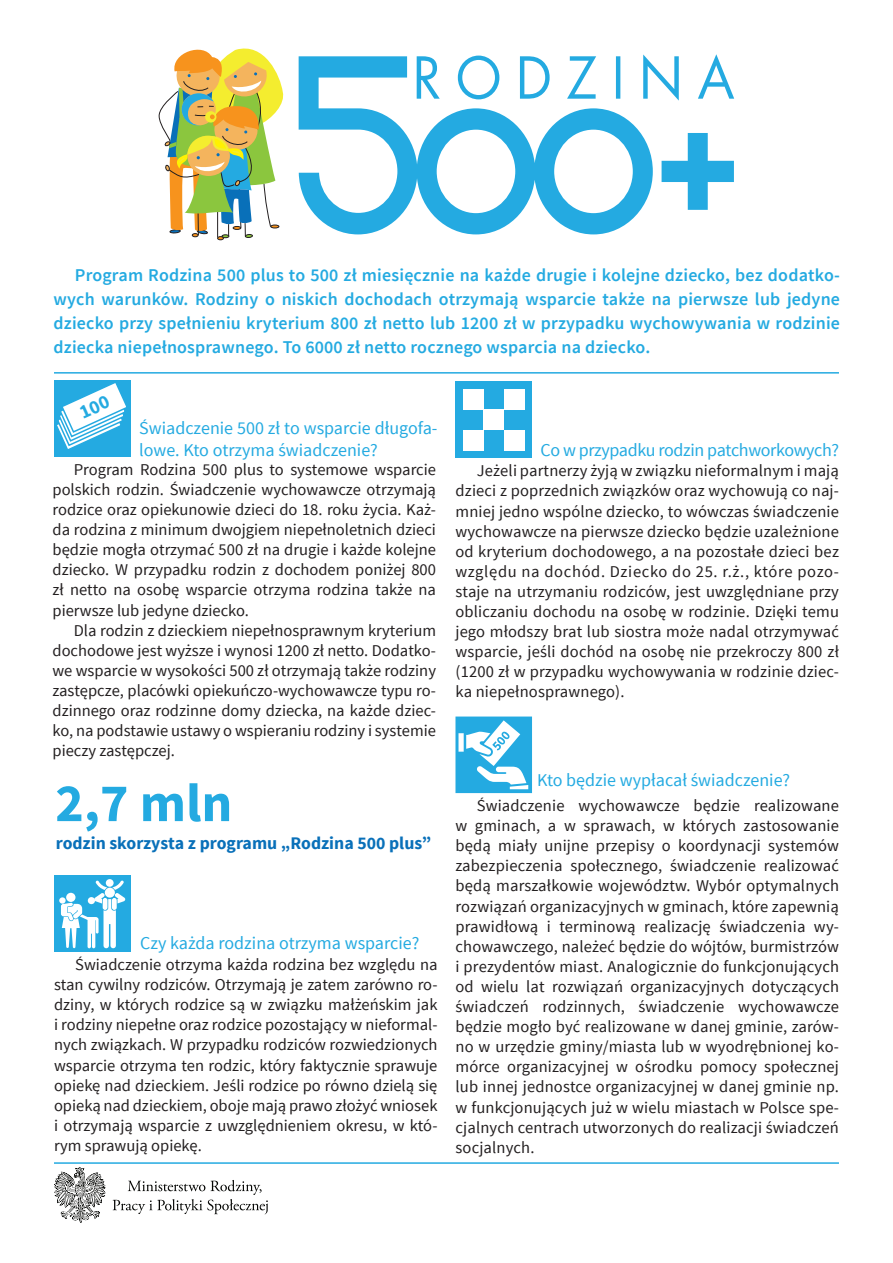
<style>
.page{position:relative;width:893px;height:1263px;background:#fff}
.page>*{position:absolute;margin:0;border:0;box-sizing:border-box;transform-origin:0 0}
.t1{font:700 54px "Source Sans Pro";color:#24aae1}
.t2{font:600 18px/24px "Source Sans Pro";letter-spacing:.01em;color:#24aae1;text-align:justify}
.t3{font:18px/21.6px "Source Sans Pro";color:#24aae1}
.t4{font:18px "Source Sans Pro";letter-spacing:-.02em;color:#24aae1}
.t5{font:700 17.7px "Source Sans Pro";color:#0970b9}
.t6{font:16.5px/20.1px "Source Sans Pro";color:#231f20;text-align:justify}
</style>
<div class="page">
<hr style="left:54px;top:1162px;width:785px;height:2px;background:#24aae1">
<hr style="left:54px;top:372px;width:785px;height:2px;background:#24aae1">
<svg style="left:299px;top:54px;width:435px;height:180px"></svg>
<svg style="left:54px;top:875px;width:77px;height:76px"></svg>
<svg style="left:455px;top:381px;width:77px;height:77px"></svg>
<svg style="left:158px;top:48px;width:126px;height:192px"></svg>
<svg style="left:54px;top:1167px;width:52px;height:56px"></svg>
<svg style="left:113px;top:1180px;width:155px;height:34px"></svg>
<svg style="left:455px;top:716px;width:77px;height:77px"></svg>
<svg style="left:54px;top:380px;width:77px;height:77px"></svg>
<p class="t2" style="left:54px;top:264px;width:788px;text-indent:21px">Program Rodzina 500 plus to 500 zł miesięcznie na każde drugie i kolejne dziecko, bez dodatko&shy;wych warunków. Rodziny o niskich dochodach otrzymają wsparcie także na pierwsze lub jedyne dziecko przy spełnieniu kryterium 800 zł netto lub 1200 zł w przypadku wychowywania w rodzinie dziecka niepełnosprawnego. To 6000 zł netto rocznego wsparcia na dziecko.</p>
<p class="t3" style="left:139px;top:418px;width:300px">Świadczenie 500 zł to wsparcie długofa&shy;lowe. Kto otrzyma świadczenie?</p>
<p class="t6" style="left:53px;top:460px;width:385px;text-indent:21px">Program Rodzina 500 plus to systemowe wsparcie polskich rodzin. Świadczenie wychowawcze otrzymają rodzice oraz opiekunowie dzieci do 18. roku życia. Każ&shy;da rodzina z minimum dwojgiem niepełnoletnich dzieci będzie mogła otrzymać 500 zł na drugie i każde kolejne dziecko. W przypadku rodzin z dochodem poniżej 800 zł netto na osobę wsparcie otrzyma rodzina także na pierwsze lub jedyne dziecko.</p>
<p class="t6" style="left:53px;top:620px;width:385px;text-indent:21px">Dla rodzin z dzieckiem niepełnosprawnym kryterium dochodowe jest wyższe i wynosi 1200 zł netto. Dodatko&shy;we wsparcie w wysokości 500 zł otrzymają także rodziny zastępcze, placówki opiekuńczo-wychowawcze typu ro&shy;dzinnego oraz rodzinne domy dziecka, na każde dziec&shy;ko, na podstawie ustawy o wspieraniu rodziny i systemie pieczy zastępczej.</p>
<h1 class="t1" style="left:55px;top:768px;width:179px">2,7 mln</h1>
<p class="t5" style="left:56px;top:832px;width:377px">rodzin skorzysta z programu „Rodzina 500 plus”</p>
<p class="t3" style="left:140px;top:933px;width:280px">Czy każda rodzina otrzyma wsparcie?</p>
<p class="t6" style="left:54px;top:955px;width:385px;text-indent:21px">Świadczenie otrzyma każda rodzina bez względu na stan cywilny rodziców. Otrzymają je zatem zarówno ro&shy;dziny, w których rodzice są w związku małżeńskim jak i rodziny niepełne oraz rodzice pozostający w nieformal&shy;nych związkach. W przypadku rodziców rozwiedzionych wsparcie otrzyma ten rodzic, który faktycznie sprawuje opiekę nad dzieckiem. Jeśli rodzice po równo dzielą się opieką nad dzieckiem, oboje mają prawo złożyć wniosek i otrzymają wsparcie z uwzględnieniem okresu, w któ&shy;rym sprawują opiekę.</p>
<p class="t4" style="left:540px;top:439px;width:300px">Co w przypadku rodzin patchworkowych?</p>
<p class="t6" style="left:455px;top:461px;width:385px;text-indent:21px">Jeżeli partnerzy żyją w związku nieformalnym i mają dzieci z poprzednich związków oraz wychowują co naj&shy;mniej jedno wspólne dziecko, to wówczas świadczenie wychowawcze na pierwsze dziecko będzie uzależnione od kryterium dochodowego, a na pozostałe dzieci bez względu na dochód. Dziecko do 25. r.ż., które pozo&shy;staje na utrzymaniu rodziców, jest uwzględniane przy obliczaniu dochodu na osobę w rodzinie. Dzięki temu jego młodszy brat lub siostra może nadal otrzymywać wsparcie, jeśli dochód na osobę nie przekroczy 800 zł (1200 zł w przypadku wychowywania w rodzinie dziec&shy;ka niepełnosprawnego).</p>
<p class="t3" style="left:537px;top:770px;width:255px">Kto będzie wypłacał świadczenie?</p>
<p class="t6" style="left:455px;top:796px;width:385px;text-indent:21px">Świadczenie wychowawcze będzie realizowane w gminach, a w sprawach, w których zastosowanie będą miały unijne przepisy o koordynacji systemów zabezpieczenia społecznego, świadczenie realizować będą marszałkowie województw. Wybór optymalnych rozwiązań organizacyjnych w gminach, które zapewnią prawidłową i terminową realizację świadczenia wy&shy;chowawczego, należeć będzie do wójtów, burmistrzów i prezydentów miast. Analogicznie do funkcjonujących od wielu lat rozwiązań organizacyjnych dotyczących świadczeń rodzinnych, świadczenie wychowawcze będzie mogło być realizowane w danej gminie, zarów&shy;no w urzędzie gminy/miasta lub w wyodrębnionej ko&shy;mórce organizacyjnej w ośrodku pomocy społecznej lub innej jednostce organizacyjnej w danej gminie np. w funkcjonujących już w wielu miastach w Polsce spe&shy;cjalnych centrach utworzonych do realizacji świadczeń socjalnych.</p>
</div>
